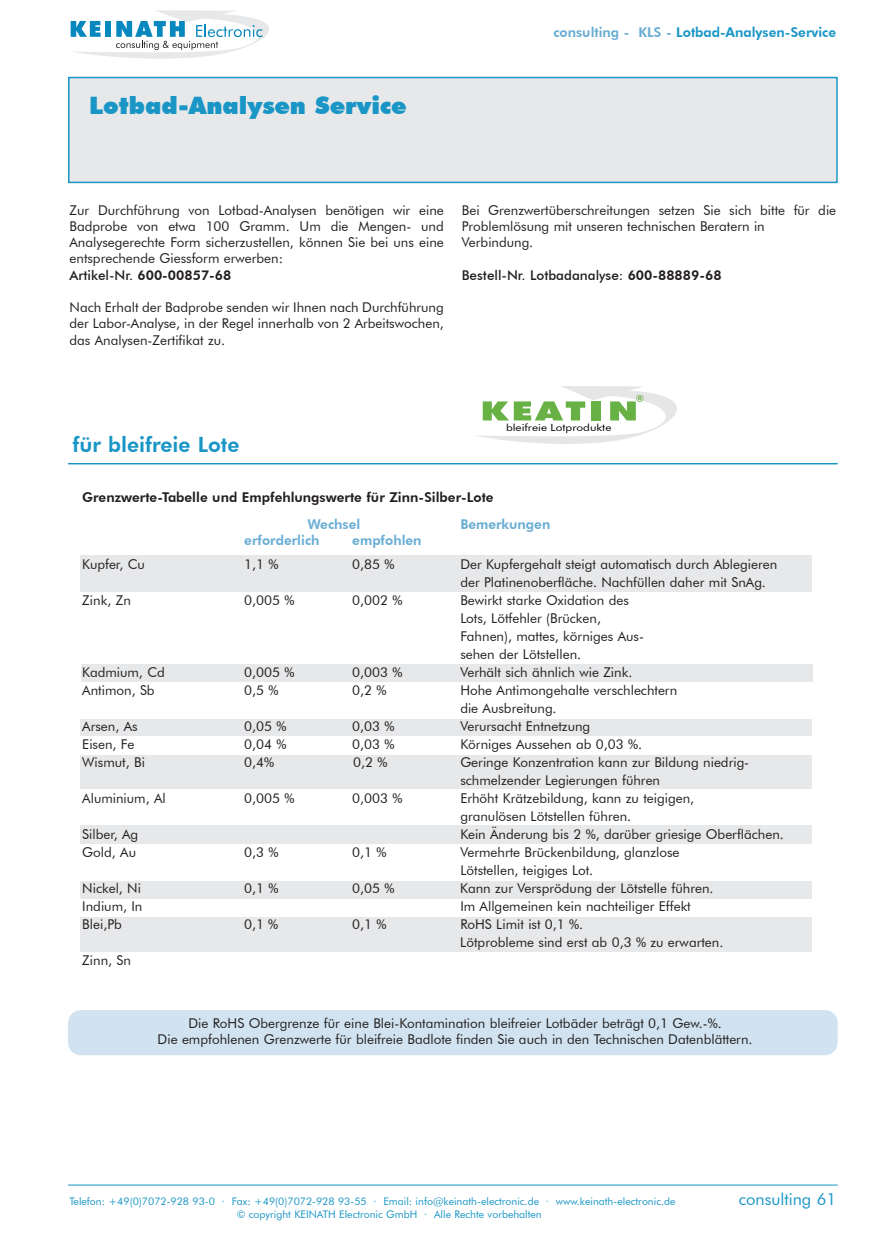
<style>
.page{position:relative;width:893px;height:1234px;background:#fff}
.page>*{position:absolute;margin:0;border:0;box-sizing:border-box;transform-origin:0 0}
.t1{font:900 24px "Futura BT";color:#1996c6}
.t2{font:800 21px "Futura BT";color:#1996c6}
.t3{font:16.5px "Futura BT";color:#1996c6}
.t4{font:13.5px/16.2px "Futura BT";color:#231f20}
.t5{font:800 13.5px "Futura BT";color:#231f20}
.t6{font:800 13.5px "Futura BT";color:#69add4}
.t7{font:800 13.5px "Futura BT";color:#1996c6}
.t8{font:500 13.5px "Futura BT";color:#231f20}
.t9{font:10.5px/12.6px "Futura BT";color:#1996c6}
.t10{font:9.9px "Futura BT";color:#000;scale:1.19 1}
.t11{font:800 9.9px "Futura BT";color:#67b145}
.s1{color:#69add4}
.s2{font-weight:500}
.s3{font-weight:800}
</style>
<div class="page">
<svg style="left:70px;top:10px;width:199px;height:49px"></svg>
<hr style="left:68px;top:1184px;width:770px;height:1px;background:#1996c6">
<div style="left:70px;top:78px;width:766px;height:104px;background:#e7e8e9"></div>
<div style="left:68px;top:77px;width:770px;height:106px;border:2px solid #1996c6"></div>
<div style="left:68px;top:1009px;width:770px;height:45px;background:#d1e3f0;border-radius:13px"></div>
<hr style="left:68px;top:463px;width:770px;height:1px;background:#1996c6">
<svg style="left:476px;top:386px;width:201px;height:58px"></svg>
<div style="left:81px;top:554px;width:731px;height:37px;background:#e7e8e9"></div>
<div style="left:81px;top:719px;width:731px;height:16px;background:#e7e8e9"></div>
<div style="left:81px;top:916px;width:731px;height:35px;background:#e7e8e9"></div>
<div style="left:81px;top:824px;width:731px;height:19px;background:#e7e8e9"></div>
<div style="left:81px;top:755px;width:731px;height:33px;background:#e7e8e9"></div>
<div style="left:81px;top:663px;width:731px;height:18px;background:#e7e8e9"></div>
<div style="left:81px;top:881px;width:731px;height:17px;background:#e7e8e9"></div>
<h1 class="t1" style="left:89px;top:91px;width:319px">Lotbad-Analysen Service</h1>
<p class="t7" style="left:553px;top:24px;width:284px"><span class="s1">consulting - KLS -</span> Lotbad-Analysen-Service</p>
<p class="t4" style="left:70px;top:202px;width:376px">Zur Durchführung von Lotbad-Analysen benötigen wir eine Badprobe von etwa 100 Gramm. Um die Mengen- und Analysegerechte Form sicherzustellen, können Sie bei uns eine entsprechende Giessform erwerben:<br><span class="s2">Artikel-Nr.</span> <span class="s3">600-00857-68</span></p>
<p class="t4" style="left:70px;top:299px;width:376px;text-align:justify">Nach Erhalt der Badprobe senden wir Ihnen nach Durchführung der Labor-Analyse, in der Regel innerhalb von 2 Arbeitswochen, das Analysen-Zertifikat zu.</p>
<p class="t4" style="left:462px;top:202px;width:376px">Bei Grenzwertüberschreitungen setzen Sie sich bitte für die<br>Problemlösung mit unseren technischen Beratern in<br>Verbindung.</p>
<p class="t8" style="left:462px;top:266px;width:261px">Bestell-Nr. Lotbadanalyse: <span class="s3">600-88889-68</span></p>
<h2 class="t2" style="left:73px;top:432px;width:168px">für bleifreie Lote</h2>
<p class="t10" style="left:506px;top:421px;width:90px">bleifreie Lotprodukte</p>
<p class="t11" style="left:636px;top:392px;width:10px">®</p>
<p class="t5" style="left:82px;top:488px;width:413px">Grenzwerte-Tabelle und Empfehlungswerte für Zinn-Silber-Lote</p>
<p class="t6" style="left:307px;top:515px;width:54px">Wechsel</p>
<p class="t6" style="left:460px;top:515px;width:92px">Bemerkungen</p>
<p class="t6" style="left:244px;top:531px;width:77px">erforderlich</p>
<p class="t6" style="left:352px;top:531px;width:71px">empfohlen</p>
<p class="t4" style="left:82px;top:555px;width:64px">Kupfer, Cu</p>
<p class="t4" style="left:244px;top:555px;width:36px">1,1 %</p>
<p class="t4" style="left:352px;top:555px;width:44px">0,85 %</p>
<p class="t4" style="left:460px;top:554px;width:318px;line-height:18px">Der Kupfergehalt steigt automatisch durch Ablegieren der Platinenoberfläche. Nachfüllen daher mit SnAg.</p>
<p class="t4" style="left:82px;top:591px;width:50px">Zink, Zn</p>
<p class="t4" style="left:244px;top:591px;width:52px">0,005 %</p>
<p class="t4" style="left:352px;top:591px;width:52px">0,002 %</p>
<p class="t4" style="left:460px;top:590px;width:185px;line-height:18px">Bewirkt starke Oxidation des<br>Lots, Lötfehler (Brücken,<br>Fahnen), mattes, körniges Aus&shy;sehen der Lötstellen.</p>
<p class="t4" style="left:82px;top:663px;width:84px">Kadmium, Cd</p>
<p class="t4" style="left:244px;top:663px;width:52px">0,005 %</p>
<p class="t4" style="left:352px;top:663px;width:52px">0,003 %</p>
<p class="t4" style="left:460px;top:663px;width:174px">Verhält sich ähnlich wie Zink.</p>
<p class="t4" style="left:82px;top:681px;width:74px">Antimon, Sb</p>
<p class="t4" style="left:244px;top:681px;width:36px">0,5 %</p>
<p class="t4" style="left:352px;top:681px;width:36px">0,2 %</p>
<p class="t4" style="left:460px;top:680px;width:218px;line-height:18px">Hohe Antimongehalte verschlechtern die Ausbreitung.</p>
<p class="t4" style="left:82px;top:717px;width:57px">Arsen, As</p>
<p class="t4" style="left:244px;top:717px;width:44px">0,05 %</p>
<p class="t4" style="left:352px;top:717px;width:44px">0,03 %</p>
<p class="t4" style="left:460px;top:717px;width:131px">Verursacht Entnetzung</p>
<p class="t4" style="left:82px;top:735px;width:54px">Eisen, Fe</p>
<p class="t4" style="left:244px;top:735px;width:44px">0,04 %</p>
<p class="t4" style="left:352px;top:735px;width:44px">0,03 %</p>
<p class="t4" style="left:460px;top:735px;width:183px">Körniges Aussehen ab 0,03 %.</p>
<p class="t4" style="left:82px;top:753px;width:64px">Wismut, Bi</p>
<p class="t4" style="left:244px;top:753px;width:31px">0,4%</p>
<p class="t4" style="left:353px;top:753px;width:36px">0,2 %</p>
<p class="t4" style="left:460px;top:752px;width:290px;line-height:18px">Geringe Konzentration kann zur Bildung niedrig&shy;schmelzender Legierungen führen</p>
<p class="t4" style="left:82px;top:789px;width:85px">Aluminium, Al</p>
<p class="t4" style="left:244px;top:789px;width:52px">0,005 %</p>
<p class="t4" style="left:352px;top:789px;width:52px">0,003 %</p>
<p class="t4" style="left:460px;top:788px;width:235px;line-height:18px">Erhöht Krätzebildung, kann zu teigigen, granulösen Lötstellen führen.</p>
<p class="t4" style="left:82px;top:825px;width:58px">Silber, Ag</p>
<p class="t4" style="left:460px;top:825px;width:325px">Kein Änderung bis 2 %, darüber griesige Oberflächen.</p>
<p class="t4" style="left:82px;top:843px;width:55px">Gold, Au</p>
<p class="t4" style="left:244px;top:843px;width:36px">0,3 %</p>
<p class="t4" style="left:352px;top:843px;width:36px">0,1 %</p>
<p class="t4" style="left:460px;top:842px;width:221px;line-height:18px">Vermehrte Brückenbildung, glanzlose<br>Lötstellen, teigiges Lot.</p>
<p class="t4" style="left:82px;top:879px;width:60px">Nickel, Ni</p>
<p class="t4" style="left:244px;top:879px;width:36px">0,1 %</p>
<p class="t4" style="left:352px;top:879px;width:44px">0,05 %</p>
<p class="t4" style="left:460px;top:879px;width:255px">Kann zur Versprödung der Lötstelle führen.</p>
<p class="t4" style="left:82px;top:897px;width:62px">Indium, In</p>
<p class="t4" style="left:460px;top:897px;width:232px">Im Allgemeinen kein nachteiliger Effekt</p>
<p class="t4" style="left:82px;top:915px;width:41px">Blei,Pb</p>
<p class="t4" style="left:244px;top:915px;width:35px">0,1 %</p>
<p class="t4" style="left:352px;top:915px;width:36px">0,1 %</p>
<p class="t4" style="left:460px;top:914px;width:265px;line-height:18px">RoHS Limit ist 0,1 %.<br>Lötprobleme sind erst ab 0,3 % zu erwarten.</p>
<p class="t4" style="left:82px;top:951px;width:50px">Zinn, Sn</p>
<p class="t4" style="left:158px;top:1014px;width:596px;text-align:center">Die RoHS Obergrenze für eine Blei-Kontamination bleifreier Lotbäder beträgt 0,1 Gew.-%.<br>Die empfohlenen Grenzwerte für bleifreie Badlote finden Sie auch in den Technischen Datenblättern.</p>
<p class="t9" style="left:237px;top:1194px;width:440px;text-indent:-167px">Telefon: +49(0)7072-928 93-0 · Fax: +49(0)7072-928 93-55 · Email: info@keinath-electronic.de · www.keinath-electronic.de © copyright KEINATH Electronic GmbH · Alle Rechte vorbehalten</p>
<p class="t3" style="left:739px;top:1189px;width:99px">consulting 61</p>
</div>
